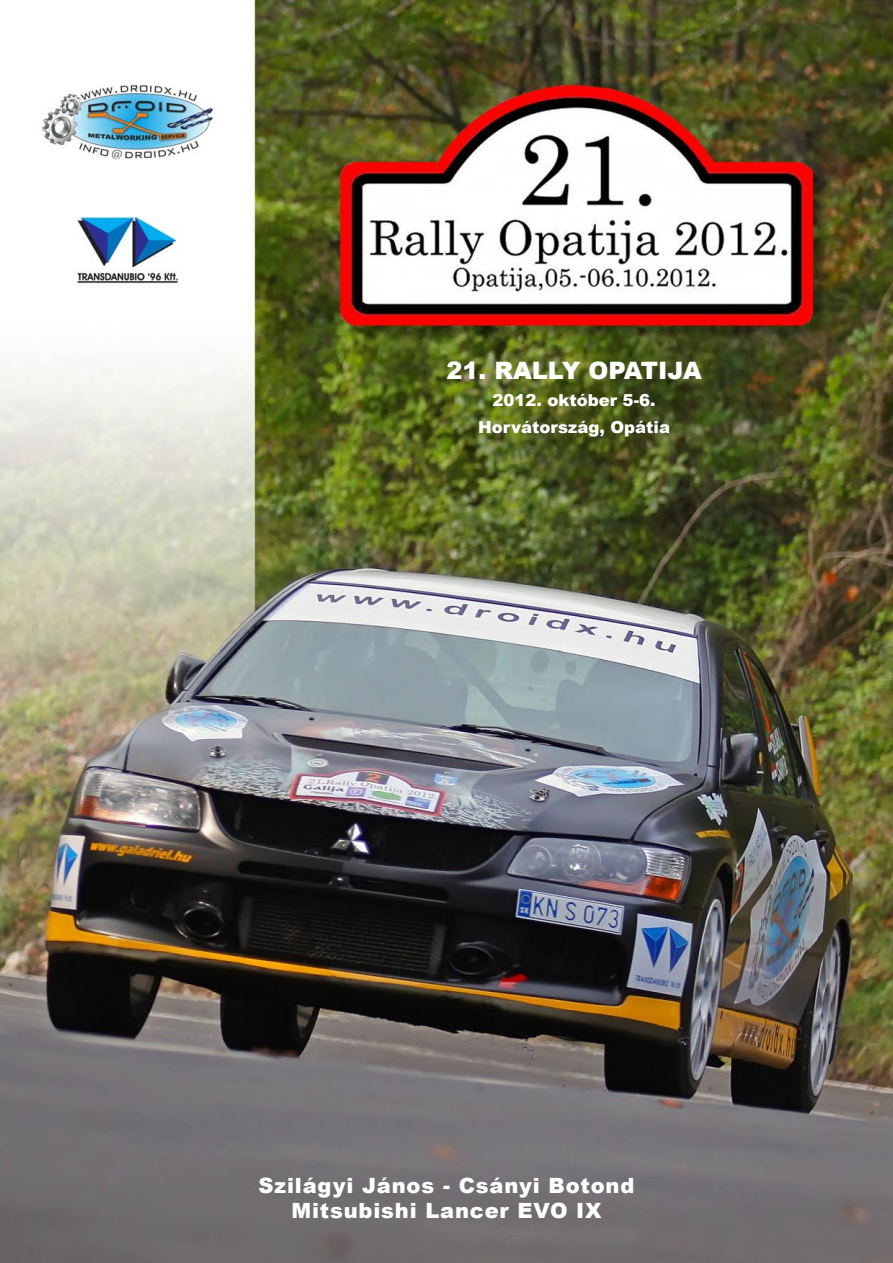
<style>
.page{position:relative;width:893px;height:1263px;background:#fff}
.page>*{position:absolute;margin:0;border:0;box-sizing:border-box;transform-origin:0 0}
.t1{font:900 24px "Arial";color:#fff}
.t2{font:900 21px/25.2px "Arial";letter-spacing:.04em;color:#fff;text-align:center}
.t3{font:900 16.5px/27px "Arial";color:#fff;text-align:center}
</style>
<div class="page">
<img style="left:0;top:0;width:893px;height:1263px">
<p class="t1" style="left:446px;top:353px;width:257px">21. Rally Opatija</p>
<p class="t3" style="left:478px;top:386px;width:194px">2012. október 5-6.<br>Horvátország, Opátia</p>
<p class="t2" style="left:258px;top:1172px;width:377px">Szilágyi János - Csányi Botond<br>Mitsubishi Lancer EVO IX</p>
</div>
